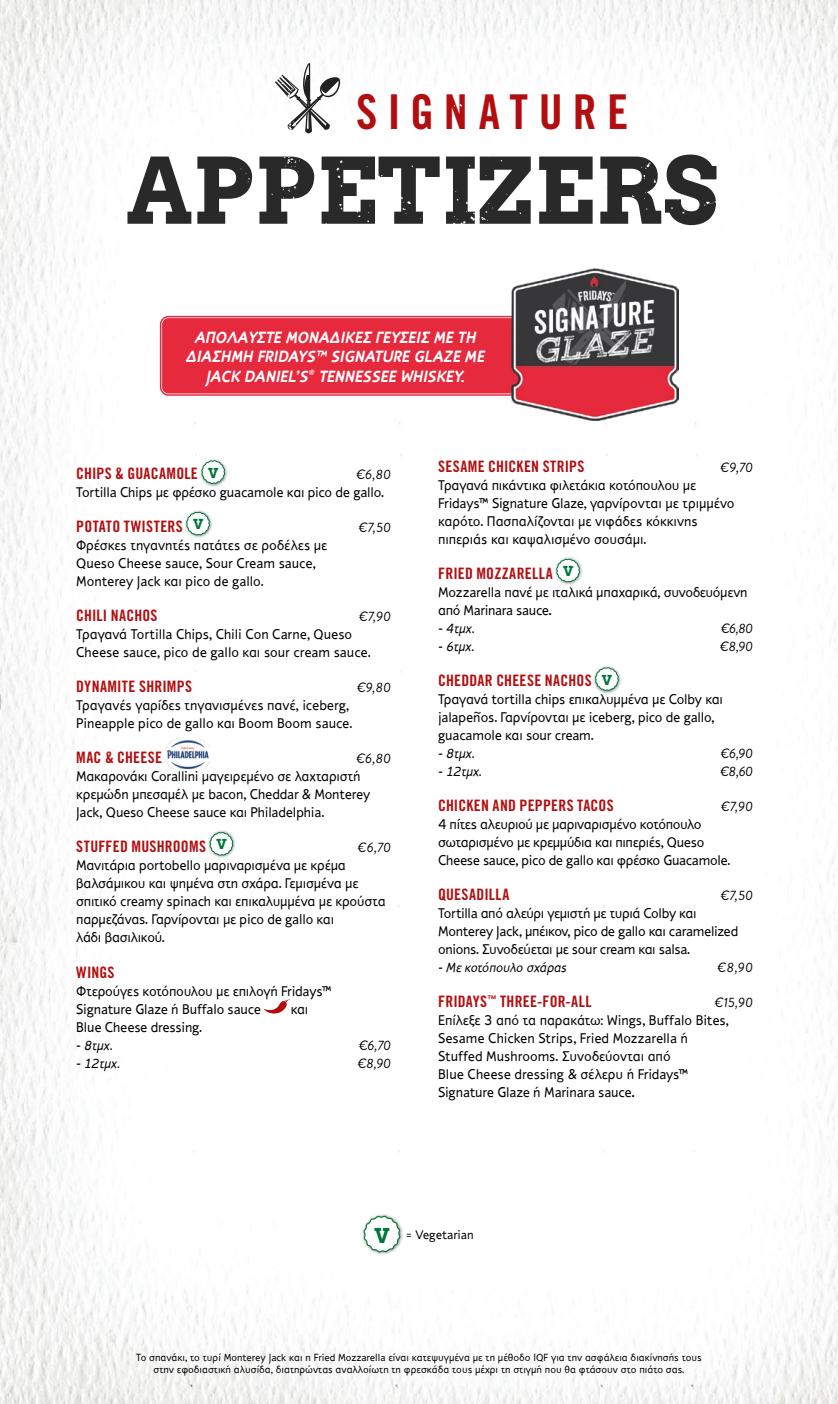
<style>
.page{position:relative;width:838px;height:1404px;background:#fff}
.page>*{position:absolute;margin:0;border:0;box-sizing:border-box;transform-origin:0 0}
.t1{font:700 90.75px "Arvo";color:#000}
.t2{font:48px "Trade Gothic LT Std Bd Cn 20";letter-spacing:.205em;color:#b20e10}
.t3{font:italic 700 16.5px/19.8px "PF Textbook";letter-spacing:-.01em;color:#fff;text-align:center}
.t4{font:15.75px "Trade Gothic LT Std Bd Cn 20";letter-spacing:.015em;color:#b20e10}
.t5{font:14.25px/18px "PF Textbook";letter-spacing:-.015em;color:#000}
.t6{font:italic 13.5px "Brandon Grotesque";letter-spacing:.005em;color:#000}
.t7{font:italic 13.5px "PF Textbook";letter-spacing:-.01em;color:#000}
.t8{font:12.75px "PF Textbook";color:#000}
.t9{font:10.5px/12.6px "PF Textbook";color:#000;text-align:center}
.s1{font-family:"Arvo";font-weight:700;font-size:13.8px;color:#00763c}
.s2{font-family:"Trade Gothic LT Std Bd Cn 20";font-size:15.75px}
.s3{font-family:"Arvo";font-weight:700;font-size:20.4px;color:#00763c}
</style>
<div class="page">
<img style="left:0;top:0;width:838px;height:1403px">
<div style="left:361px;top:1212px;width:43px;height:43px;background:#000;opacity:.51"></div>
<svg style="left:363px;top:1214px;width:38px;height:39px"></svg>
<div style="left:199px;top:458px;width:29px;height:29px;background:#000;opacity:.51"></div>
<svg style="left:201px;top:459px;width:25px;height:25px"></svg>
<img style="left:201px;top:460px;width:24px;height:24px">
<div style="left:184px;top:509px;width:29px;height:30px;background:#000;opacity:.51"></div>
<svg style="left:186px;top:511px;width:24px;height:25px"></svg>
<img style="left:186px;top:512px;width:24px;height:23px">
<img style="left:166px;top:738px;width:45px;height:32px">
<div style="left:207px;top:829px;width:29px;height:30px;background:#000;opacity:.51"></div>
<svg style="left:209px;top:831px;width:25px;height:25px"></svg>
<svg style="left:263px;top:998px;width:27px;height:1px"></svg>
<img style="left:263px;top:999px;width:27px;height:14px">
<div style="left:553px;top:556px;width:30px;height:29px;background:#000;opacity:.51"></div>
<svg style="left:556px;top:558px;width:24px;height:1px"></svg>
<img style="left:556px;top:559px;width:24px;height:23px">
<div style="left:592px;top:664px;width:30px;height:30px;background:#000;opacity:.51"></div>
<svg style="left:594px;top:666px;width:25px;height:25px"></svg>
<img style="left:115px;top:31px;width:607px;height:230px">
<div style="left:162px;top:318px;width:438px;height:75px;background:#e6293d;border-radius:6px"></div>
<div style="left:160px;top:316px;width:442px;height:80px;border:1px solid #e6293d;border-radius:8px"></div>
<div style="left:163px;top:319px;width:436px;height:74px;border:1px solid #e6293d;border-radius:5px"></div>
<img style="left:511px;top:268px;width:167px;height:152px">
<h2 class="t2" style="left:356px;top:82px;width:274px">SIGNATURE</h2>
<h1 class="t1" style="left:126px;top:134px;width:593px">APPETIZERS</h1>
<p class="t3" style="left:186px;top:327px;width:300px">ΑΠΟΛΑΎΣΤΕ ΜΟΝΑΔΙΚΈΣ ΓΕΎΣΕΙΣ ΜΕ ΤΗ<br>ΔΙΆΣΗΜΗ FRIDAYS™ SIGNATURE GLAZE ΜΕ<br>JACK DANIEL’S<sup>®</sup> TENNESSEE WHISKEY.</p>
<p class="t4" style="left:76px;top:464px;width:144px">CHIPS &amp; GUACAMOLE <span class="s1">V</span></p>
<p class="t6" style="left:356px;top:465px;width:37px">€6,80</p>
<p class="t5" style="left:76px;top:483px;width:309px">Tortilla Chips με φρέσκο guacamole και pico de gallo.</p>
<p class="t4" style="left:76px;top:517px;width:129px">POTATO TWISTERS <sup>V</sup></p>
<p class="t6" style="left:358px;top:518px;width:34px">€7,50</p>
<p class="t5" style="left:76px;top:536px;width:253px">Φρέσκες τηγανητές πατάτες σε ροδέλες με<br>Queso Cheese sauce, Sour Cream sauce,<br>Monterey Jack και pico de gallo.</p>
<p class="t4" style="left:76px;top:606px;width:83px">CHILI NACHOS</p>
<p class="t6" style="left:359px;top:607px;width:34px">€7,90</p>
<p class="t5" style="left:76px;top:625px;width:296px">Τραγανά Tortilla Chips, Chili Con Carne, Queso<br>Cheese sauce, pico de gallo και sour cream sauce.</p>
<p class="t4" style="left:76px;top:677px;width:117px">DYNAMITE SHRIMPS</p>
<p class="t6" style="left:357px;top:678px;width:36px">€9,80</p>
<p class="t5" style="left:76px;top:696px;width:278px">Τραγανές γαρίδες τηγανισμένες πανέ, iceberg,<br>Pineapple pico de gallo και Boom Boom sauce.</p>
<p class="t4" style="left:76px;top:748px;width:88px">MAC &amp; CHEESE</p>
<p class="t6" style="left:356px;top:749px;width:37px">€6,80</p>
<p class="t5" style="left:76px;top:767px;width:296px">Μακαρονάκι Corallini μαγειρεμένο σε λαχταριστή κρεμώδη μπεσαμέλ με bacon, Cheddar &amp; Monterey<br>Jack, Queso Cheese sauce και Philadelphia.</p>
<p class="t4" style="left:76px;top:837px;width:152px">STUFFED MUSHROOMS <sup>V</sup></p>
<p class="t6" style="left:357px;top:838px;width:35px">€6,70</p>
<p class="t5" style="left:76px;top:856px;width:311px">Μανιτάρια portobello μαριναρισμένα με κρέμα βαλσάμικου και ψημένα στη σχάρα. Γεμισμένα με σπιτικό creamy spinach και επικαλυμμένα με κρούστα παρμεζάνας. Γαρνίρονται με pico de gallo και<br>λάδι βασιλικού.</p>
<p class="t4" style="left:76px;top:962px;width:40px">WINGS</p>
<p class="t5" style="left:76px;top:981px;width:257px">Φτερούγες κοτόπουλου με επιλογή Fridays™<br>Signature Glaze ή Buffalo sauce</p>
<p class="t5" style="left:291px;top:999px;width:19px">και</p>
<p class="t5" style="left:76px;top:1017px;width:127px">Blue Cheese dressing.</p>
<p class="t7" style="left:76px;top:1036px;width:38px">- 8τμχ.</p>
<p class="t6" style="left:359px;top:1035px;width:34px">€6,70</p>
<p class="t7" style="left:76px;top:1054px;width:45px">- 12τμχ.</p>
<p class="t6" style="left:357px;top:1053px;width:35px">€8,90</p>
<p class="t4" style="left:438px;top:457px;width:148px">SESAME CHICKEN STRIPS</p>
<p class="t6" style="left:720px;top:458px;width:35px">€9,70</p>
<p class="t5" style="left:438px;top:476px;width:298px">Tραγανά πικάντικα φιλετάκια κοτόπουλου με Fridays™ Signature Glaze, γαρνίρονται με τριμμένο καρότο. Πασπαλίζονται με νιφάδες κόκκινης πιπεριάς και καψαλισμένο σουσάμι.</p>
<p class="t4" style="left:438px;top:564px;width:137px">FRIED MOZZARELLA <sup>V</sup></p>
<p class="t5" style="left:438px;top:583px;width:311px">Mozzarella πανέ με ιταλικά μπαχαρικά, συνοδευόμενη από Marinara sauce<span class="s2">.</span></p>
<p class="t7" style="left:438px;top:620px;width:38px">- 4τμχ.</p>
<p class="t6" style="left:720px;top:619px;width:34px">€6,80</p>
<p class="t7" style="left:438px;top:638px;width:38px">- 6τμχ.</p>
<p class="t6" style="left:720px;top:637px;width:35px">€8,90</p>
<p class="t4" style="left:438px;top:671px;width:176px">CHEDDAR CHEESE NACHOS <span class="s1">V</span></p>
<p class="t5" style="left:438px;top:690px;width:286px">Τραγανά tortilla chips επικαλυμμένα με Colby και jalapen~os. Γαρνίρονται με iceberg, pico de gallo, guacamole και sour cream.</p>
<p class="t7" style="left:438px;top:745px;width:38px">- 8τμχ.</p>
<p class="t6" style="left:720px;top:744px;width:34px">€6,90</p>
<p class="t7" style="left:438px;top:763px;width:45px">- 12τμχ.</p>
<p class="t6" style="left:720px;top:762px;width:34px">€8,60</p>
<p class="t4" style="left:438px;top:796px;width:177px">CHICKEN AND PEPPERS TACOS</p>
<p class="t6" style="left:721px;top:797px;width:34px">€7,90</p>
<p class="t5" style="left:438px;top:815px;width:294px">4 πίτες αλευριού με μαριναρισμένο κοτόπουλο σωταρισμένο με κρεμμύδια και πιπεριές, Queso<br>Cheese sauce, pico de gallo και φρέσκο Guacamole.</p>
<p class="t4" style="left:438px;top:885px;width:73px">QUESADILLA</p>
<p class="t6" style="left:720px;top:886px;width:34px">€7,50</p>
<p class="t5" style="left:438px;top:904px;width:301px">Tortilla από αλεύρι γεμιστή με τυριά Colby και<br>Monterey Jack, μπέικον, pico de gallo και caramelized onions. Συνοδεύεται με sour cream και salsa.</p>
<p class="t7" style="left:438px;top:959px;width:130px">- Με κοτόπουλο σχάρας</p>
<p class="t6" style="left:717px;top:958px;width:37px">€8,90</p>
<p class="t4" style="left:438px;top:992px;width:155px">FRIDAYS<sup>™</sup> THREE-FOR-ALL</p>
<p class="t6" style="left:714px;top:993px;width:40px">€15,90</p>
<p class="t5" style="left:438px;top:1011px;width:292px">Επίλεξε 3 από τα παρακάτω: Wings, Buffalo Bites, Sesame Chicken Strips, Fried Mozzarella ή Stuffed Mushrooms. Συνοδεύονται από<br>Blue Cheese dressing &amp; σέλερυ ή Fridays™ Signature Glaze ή Marinara sauce<span class="s2">.</span></p>
<p class="t8" style="left:374px;top:1227px;width:101px"><span class="s3">V</span> = Vegetarian</p>
<p class="t9" style="left:136px;top:1350px;width:567px">Το σπανάκι, το τυρί Monterey Jack και η Fried Mozzarella είναι κατεψυγμένα με τη μέθοδο IQF για την ασφάλεια διακίνησής τους στην εφοδιαστική αλυσίδα, διατηρώντας αναλλοίωτη τη φρεσκάδα τους μέχρι τη στιγμή που θα φτάσουν στο πιάτο σας.</p>
</div>
